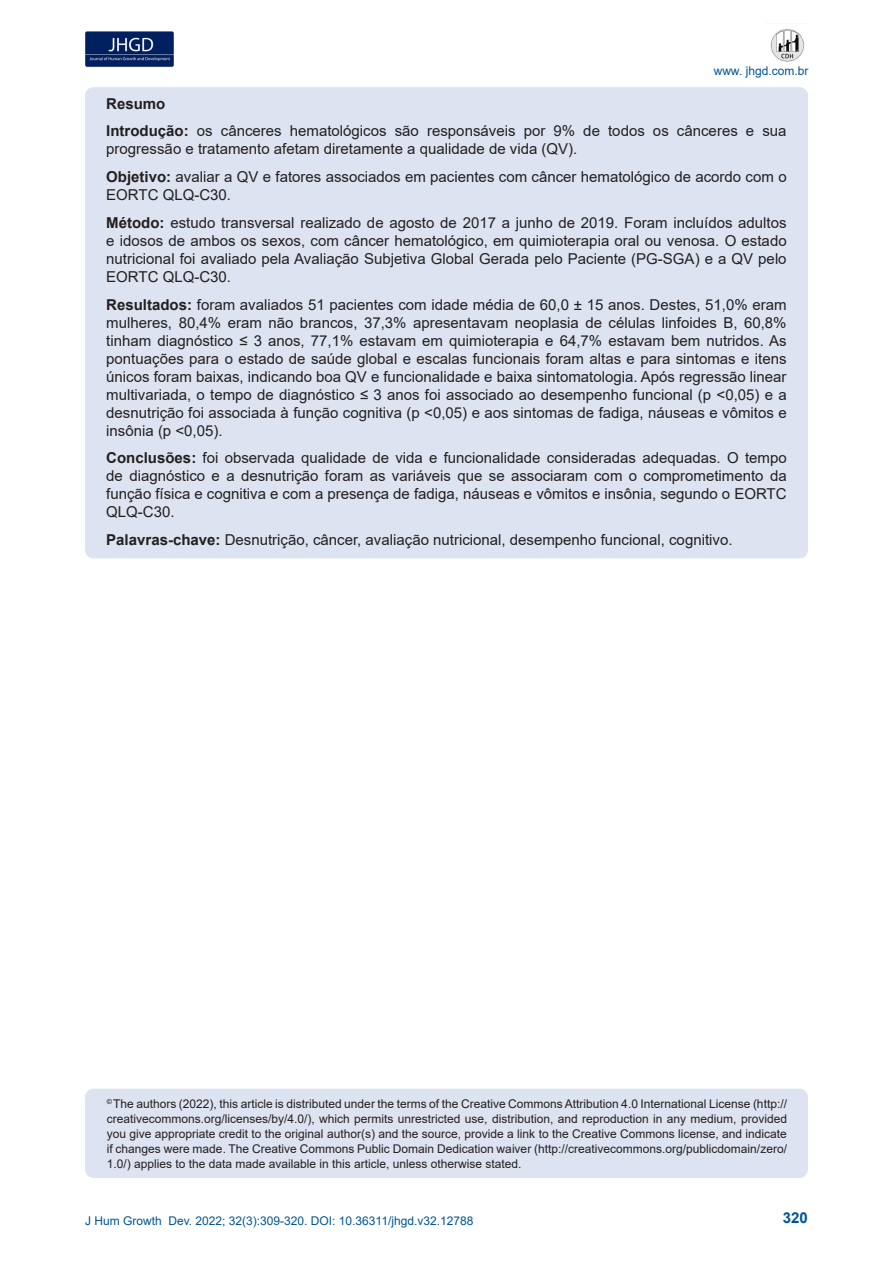
<style>
.page{position:relative;width:893px;height:1263px;background:#fff}
.page>*{position:absolute;margin:0;border:0;box-sizing:border-box;transform-origin:0 0}
.t1{font:15px/18px "Arial";color:#231f20;text-align:justify}
.t2{font:700 15px "Arial";color:#231f20}
.t3{font:700 15px "Arial";color:#005495}
.t4{font:12px/15px "Arial";color:#231f20;text-align:justify}
.t5{font:12px "Arial";color:#005495}
.s1{font-weight:700}
</style>
<div class="page">
<img style="left:85px;top:31px;width:89px;height:35px">
<img style="left:770px;top:29px;width:35px;height:33px">
<div style="left:85px;top:1089px;width:723px;height:89px;background:#dde3f0;border-radius:9px"></div>
<div style="left:85px;top:87px;width:723px;height:471px;background:#dde3f0;border-radius:8px"></div>
<p class="t5" style="left:714px;top:62px;width:96px">www. jhgd.com.br</p>
<p class="t2" style="left:106px;top:93px;width:61px">Resumo</p>
<p class="t1" style="left:106px;top:122px;width:682px"><span class="s1">Introdução:</span> os cânceres hematológicos são responsáveis por 9% de todos os cânceres e sua progressão e tratamento afetam diretamente a qualidade de vida (QV).</p>
<p class="t1" style="left:106px;top:168px;width:682px"><span class="s1">Objetivo:</span> avaliar a QV e fatores associados em pacientes com câncer hematológico de acordo com o<br>EORTC QLQ-C30.</p>
<p class="t1" style="left:106px;top:213px;width:682px"><span class="s1">Método:</span> estudo transversal realizado de agosto de 2017 a junho de 2019. Foram incluídos adultos e idosos de ambos os sexos, com câncer hematológico, em quimioterapia oral ou venosa. O estado nutricional foi avaliado pela Avaliação Subjetiva Global Gerada pelo Paciente (PG-SGA) e a QV pelo EORTC QLQ-C30.</p>
<p class="t1" style="left:106px;top:295px;width:682px"><span class="s1">Resultados:</span> foram avaliados 51 pacientes com idade média de 60,0 ± 15 anos. Destes, 51,0% eram mulheres, 80,4% eram não brancos, 37,3% apresentavam neoplasia de células linfoides B, 60,8% tinham diagnóstico ≤ 3 anos, 77,1% estavam em quimioterapia e 64,7% estavam bem nutridos. As pontuações para o estado de saúde global e escalas funcionais foram altas e para sintomas e itens únicos foram baixas, indicando boa QV e funcionalidade e baixa sintomatologia. Após regressão linear multivariada, o tempo de diagnóstico ≤ 3 anos foi associado ao desempenho funcional (p &lt;0,05) e a desnutrição foi associada à função cognitiva (p &lt;0,05) e aos sintomas de fadiga, náuseas e vômitos e insônia (p &lt;0,05).</p>
<p class="t1" style="left:106px;top:449px;width:682px"><span class="s1">Conclusões:</span> foi observada qualidade de vida e funcionalidade consideradas adequadas. O tempo de diagnóstico e a desnutrição foram as variáveis que se associaram com o comprometimento da função física e cognitiva e com a presença de fadiga, náuseas e vômitos e insônia, segundo o EORTC QLQ-C30.</p>
<p class="t1" style="left:106px;top:531px;width:628px"><span class="s1">Palavras-chave:</span> Desnutrição, câncer, avaliação nutricional, desempenho funcional, cognitivo.</p>
<p class="t4" style="left:107px;top:1096px;width:682px"><sup>©</sup> The authors (2022), this article is distributed under the terms of the Creative Commons Attribution 4.0 International License (http:// creativecommons.org/licenses/by/4.0/), which permits unrestricted use, distribution, and reproduction in any medium, provided you give appropriate credit to the original author(s) and the source, provide a link to the Creative Commons license, and indicate if changes were made. The Creative Commons Public Domain Dedication waiver (http://creativecommons.org/publicdomain/zero/ 1.0/) applies to the data made available in this article, unless otherwise stated.</p>
<p class="t5" style="left:85px;top:1212px;width:390px">J Hum Growth Dev. 2022; 32(3):309-320. DOI: 10.36311/jhgd.v32.12788</p>
<p class="t3" style="left:783px;top:1207px;width:27px">320</p>
</div>
